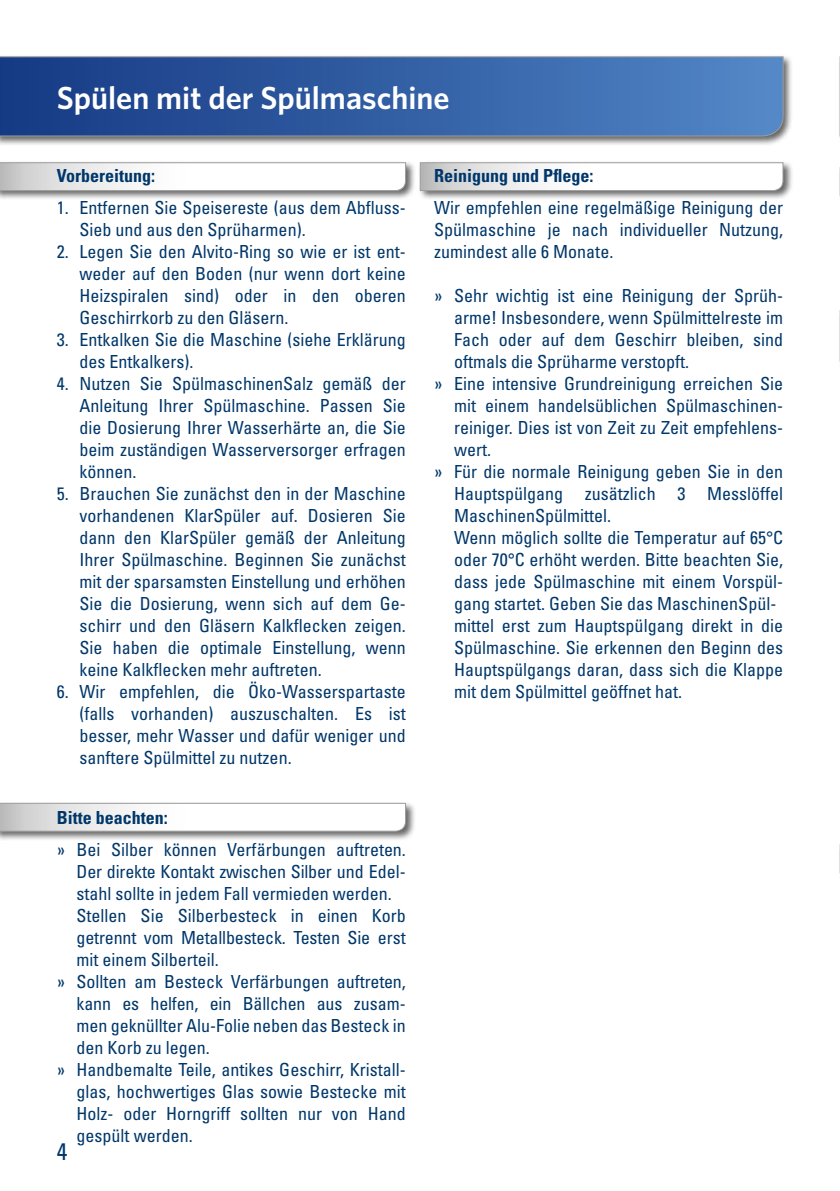
<style>
.page{position:relative;width:840px;height:1191px;background:#fff}
.page>*{position:absolute;margin:0;border:0;box-sizing:border-box;transform-origin:0 0}
.t1{font:600 32px "Whitney";color:#fff}
.t2{font:condensed 24px "Univers LT Std";color:#00376a}
.t3{font:condensed 18px/22px "Univers LT Std";color:#00376a;text-align:justify}
.t4{font:700 condensed 18px "Univers LT Std";color:#00376a}
</style>
<div class="page">
<svg style="left:839px;top:167px;width:1px;height:29px"></svg>
<svg style="left:839px;top:844px;width:1px;height:29px"></svg>
<svg style="left:839px;top:310px;width:1px;height:51px"></svg>
<div style="left:417px;top:160px;width:375px;height:40px;background:#000;opacity:.6"></div>
<svg style="left:419px;top:162px;width:364px;height:29px"></svg>
<div style="left:0;top:160px;width:415px;height:40px;background:#000;opacity:.6"></div>
<svg style="left:0;top:162px;width:406px;height:29px"></svg>
<div style="left:0;top:801px;width:415px;height:40px;background:#000;opacity:.6"></div>
<svg style="left:0;top:803px;width:406px;height:28px"></svg>
<div style="left:0;top:54px;width:793px;height:92px;background:#000;opacity:.6"></div>
<svg style="left:0;top:57px;width:782px;height:79px;background:#3460a4"></svg>
<svg style="left:839px;top:57px;width:1px;height:79px"></svg>
<h1 class="t1" style="left:57px;top:77px;width:394px">Spülen mit der Spülmaschine</h1>
<p class="t4" style="left:57px;top:164px;width:100px">Vorbereitung:</p>
<p class="t3" style="left:79px;top:196px;width:327px;text-indent:-23px">1. Entfernen Sie Speisereste (aus dem Abfluss-<br>Sieb und aus den Sprüharmen).</p>
<p class="t3" style="left:79px;top:240px;width:327px;text-indent:-23px">2. Legen Sie den Alvito-Ring so wie er ist ent&shy;weder auf den Boden (nur wenn dort keine Heizspiralen sind) oder in den oberen Geschirrkorb zu den Gläsern.</p>
<p class="t3" style="left:79px;top:328px;width:327px;text-indent:-23px">3. Entkalken Sie die Maschine (siehe Erklärung des Entkalkers).</p>
<p class="t3" style="left:79px;top:372px;width:327px;text-indent:-23px">4. Nutzen Sie SpülmaschinenSalz gemäß der Anleitung Ihrer Spülmaschine. Passen Sie die Dosierung Ihrer Wasserhärte an, die Sie beim zuständigen Wasserversorger erfragen können.</p>
<p class="t3" style="left:79px;top:482px;width:327px;text-indent:-23px">5. Brauchen Sie zunächst den in der Maschine vorhandenen KlarSpüler auf. Dosieren Sie dann den KlarSpüler gemäß der Anleitung Ihrer Spülmaschine. Beginnen Sie zunächst mit der sparsamsten Einstellung und erhöhen Sie die Dosierung, wenn sich auf dem Ge&shy;schirr und den Gläsern Kalkflecken zeigen.<br>Sie haben die optimale Einstellung, wenn keine Kalkflecken mehr auftreten.</p>
<p class="t3" style="left:79px;top:680px;width:328px;text-indent:-23px">6. Wir empfehlen, die Öko-Wasserspartaste (falls vorhanden) auszuschalten. Es ist besser, mehr Wasser und dafür weniger und sanftere Spülmittel zu nutzen.</p>
<p class="t4" style="left:57px;top:806px;width:113px">Bitte beachten:</p>
<p class="t3" style="left:57px;top:838px;width:350px">» Bei Silber können Verfärbungen auftreten.</p>
<p class="t3" style="left:77px;top:860px;width:330px">Der direkte Kontakt zwischen Silber und Edel-</p>
<p class="t3" style="left:77px;top:882px;width:316px">stahl sollte in jedem Fall vermieden werden.</p>
<p class="t3" style="left:77px;top:904px;width:330px">Stellen Sie Silberbesteck in einen Korb</p>
<p class="t3" style="left:77px;top:926px;width:330px">getrennt vom Metallbesteck. Testen Sie erst</p>
<p class="t3" style="left:77px;top:948px;width:143px">mit einem Silberteil.</p>
<p class="t3" style="left:57px;top:970px;width:350px">» Sollten am Besteck Verfärbungen auftreten,</p>
<p class="t3" style="left:77px;top:992px;width:330px">kann es helfen, ein Bällchen aus zusam-</p>
<p class="t3" style="left:77px;top:1014px;width:330px">men geknüllter Alu-Folie neben das Besteck in</p>
<p class="t3" style="left:77px;top:1036px;width:134px">den Korb zu legen.</p>
<p class="t3" style="left:57px;top:1058px;width:350px">» Handbemalte Teile, antikes Geschirr, Kristall-</p>
<p class="t3" style="left:77px;top:1080px;width:330px">glas, hochwertiges Glas sowie Bestecke mit</p>
<p class="t3" style="left:77px;top:1102px;width:330px">Holz- oder Horngriff sollten nur von Hand</p>
<p class="t3" style="left:77px;top:1124px;width:117px">gespült werden.</p>
<h2 class="t2" style="left:57px;top:1136px;width:12px">4</h2>
<p class="t4" style="left:434px;top:165px;width:161px">Reinigung und Pflege:</p>
<p class="t3" style="left:434px;top:196px;width:350px">Wir empfehlen eine regelmäßige Reinigung der Spülmaschine je nach individueller Nutzung, zumindest alle 6 Monate.</p>
<p class="t3" style="left:434px;top:284px;width:350px">» Sehr wichtig ist eine Reinigung der Sprüh-</p>
<p class="t3" style="left:454px;top:306px;width:330px">arme! Insbesondere, wenn Spülmittelreste im</p>
<p class="t3" style="left:454px;top:328px;width:330px">Fach oder auf dem Geschirr bleiben, sind</p>
<p class="t3" style="left:454px;top:350px;width:236px">oftmals die Sprüharme verstopft.</p>
<p class="t3" style="left:434px;top:372px;width:350px">» Eine intensive Grundreinigung erreichen Sie</p>
<p class="t3" style="left:454px;top:394px;width:330px">mit einem handelsüblichen Spülmaschinen-</p>
<p class="t3" style="left:454px;top:416px;width:330px">reiniger. Dies ist von Zeit zu Zeit empfehlens-</p>
<p class="t3" style="left:454px;top:438px;width:38px">wert.</p>
<p class="t3" style="left:434px;top:460px;width:350px">» Für die normale Reinigung geben Sie in den</p>
<p class="t3" style="left:454px;top:482px;width:330px">Hauptspülgang zusätzlich 3 Messlöffel</p>
<p class="t3" style="left:454px;top:504px;width:158px">MaschinenSpülmittel.</p>
<p class="t3" style="left:454px;top:526px;width:330px">Wenn möglich sollte die Temperatur auf 65°C</p>
<p class="t3" style="left:454px;top:548px;width:330px">oder 70°C erhöht werden. Bitte beachten Sie,</p>
<p class="t3" style="left:454px;top:570px;width:330px">dass jede Spülmaschine mit einem Vorspül-</p>
<p class="t3" style="left:454px;top:592px;width:323px">gang startet. Geben Sie das MaschinenSpül-</p>
<p class="t3" style="left:454px;top:614px;width:330px">mittel erst zum Hauptspülgang direkt in die</p>
<p class="t3" style="left:454px;top:636px;width:330px">Spülmaschine. Sie erkennen den Beginn des</p>
<p class="t3" style="left:454px;top:658px;width:330px">Hauptspülgangs daran, dass sich die Klappe</p>
<p class="t3" style="left:454px;top:680px;width:229px">mit dem Spülmittel geöffnet hat.</p>
</div>
